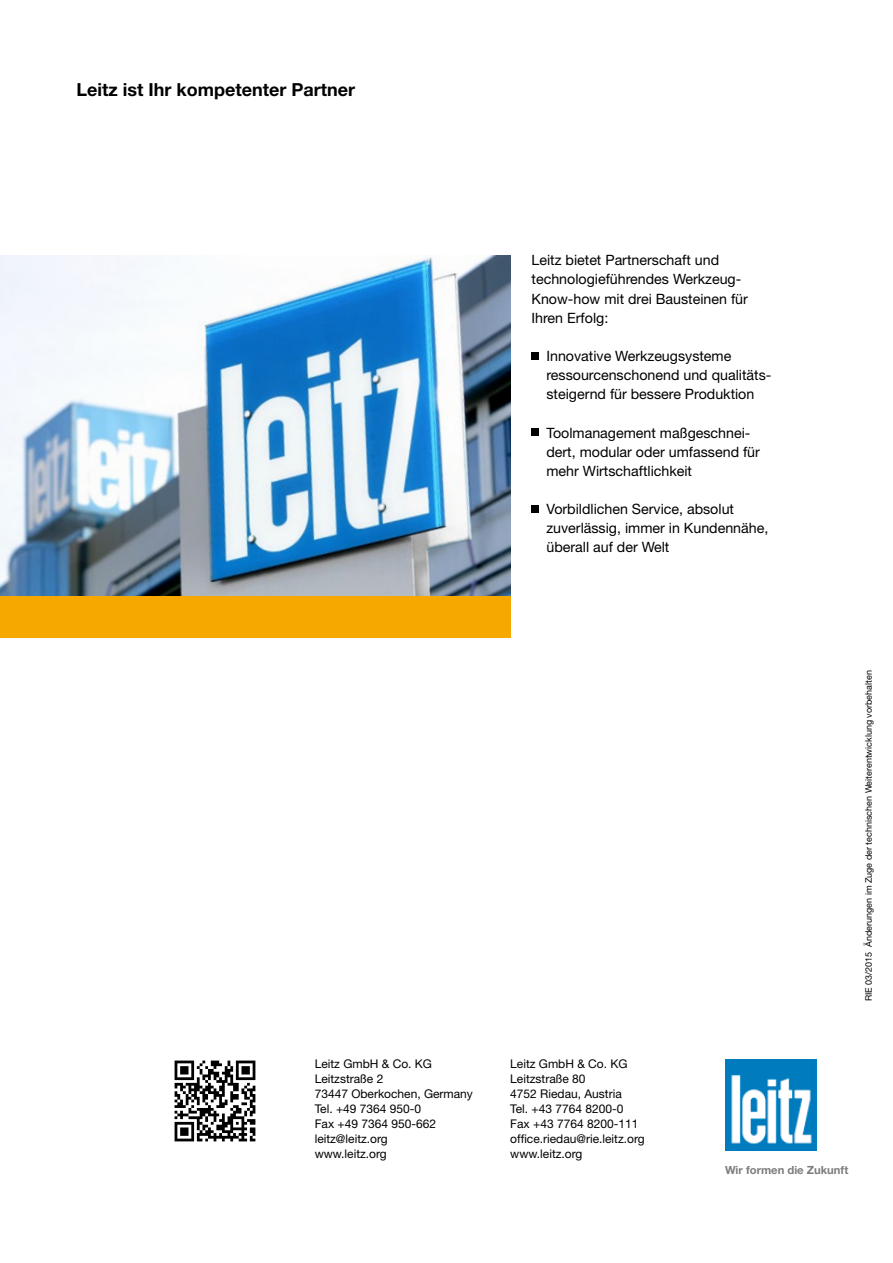
<style>
.page{position:relative;width:893px;height:1263px;background:#fff}
.page>*{position:absolute;margin:0;border:0;box-sizing:border-box;transform-origin:0 0}
.t1{font:700 18px "Helvetica Neue LT Pro";color:#000}
.t2{font:14.25px/19.2px "Helvetica Neue LT Pro";color:#000}
.t3{font:12px/15px "Helvetica Neue LT Pro";color:#000}
.t4{font:700 11.25px "Helvetica Neue LT Pro";color:#7b7c7e}
.t5{font:9px "Helvetica Neue LT Pro";color:#000}
</style>
<div class="page">
<img style="left:725px;top:1059px;width:91px;height:92px">
<div style="left:0;top:595px;width:510px;height:43px;background:#f7a800"></div>
<img style="left:0;top:255px;width:510px;height:340px">
<div style="left:531px;top:505px;width:8px;height:8px;background:#000"></div>
<div style="left:531px;top:352px;width:8px;height:8px;background:#000"></div>
<div style="left:531px;top:428px;width:8px;height:8px;background:#000"></div>
<hr style="left:0;top:595px;width:1px;height:43px;background:#fedfa8">
<img style="left:174px;top:1060px;width:82px;height:82px">
<p class="t1" style="left:77px;top:78px;width:280px">Leitz ist Ihr kompetenter Partner</p>
<p class="t2" style="left:531px;top:250px;width:218px">Leitz bietet Partnerschaft und technologieführendes Werkzeug-<br>Know-how mit drei Bausteinen für<br>Ihren Erfolg:</p>
<p class="t2" style="left:546px;top:346px;width:226px">Innovative Werkzeugsysteme ressourcenschonend und qualitäts&shy;steigernd für bessere Produktion</p>
<p class="t2" style="left:546px;top:422px;width:215px">Toolmanagement maßgeschnei&shy;dert, modular oder umfassend für mehr Wirtschaftlichkeit</p>
<p class="t2" style="left:546px;top:499px;width:223px">Vorbildlichen Service, absolut zuverlässig, immer in Kundennähe, überall auf der Welt</p>
<p class="t3" style="left:315px;top:1056px;width:160px">Leitz GmbH &amp; Co. KG<br>Leitzstraße 2<br>73447 Oberkochen, Germany<br>Tel. +49 7364 950-0<br>Fax +49 7364 950-662 leitz@leitz.org<br>www.leitz.org</p>
<p class="t3" style="left:510px;top:1056px;width:136px">Leitz GmbH &amp; Co. KG<br>Leitzstraße 80<br>4752 Riedau, Austria<br>Tel. +43 7764 8200-0<br>Fax +43 7764 8200-111 office.riedau@rie.leitz.org www.leitz.org</p>
<p class="t5" style="left:863px;top:1001px;width:333px;rotate:-90deg">RIE 03/2015 Änderungen im Zuge der technischen Weiterentwicklung vorbehalten</p>
<p class="t4" style="left:725px;top:1162px;width:125px">Wir formen die Zukunft</p>
</div>
